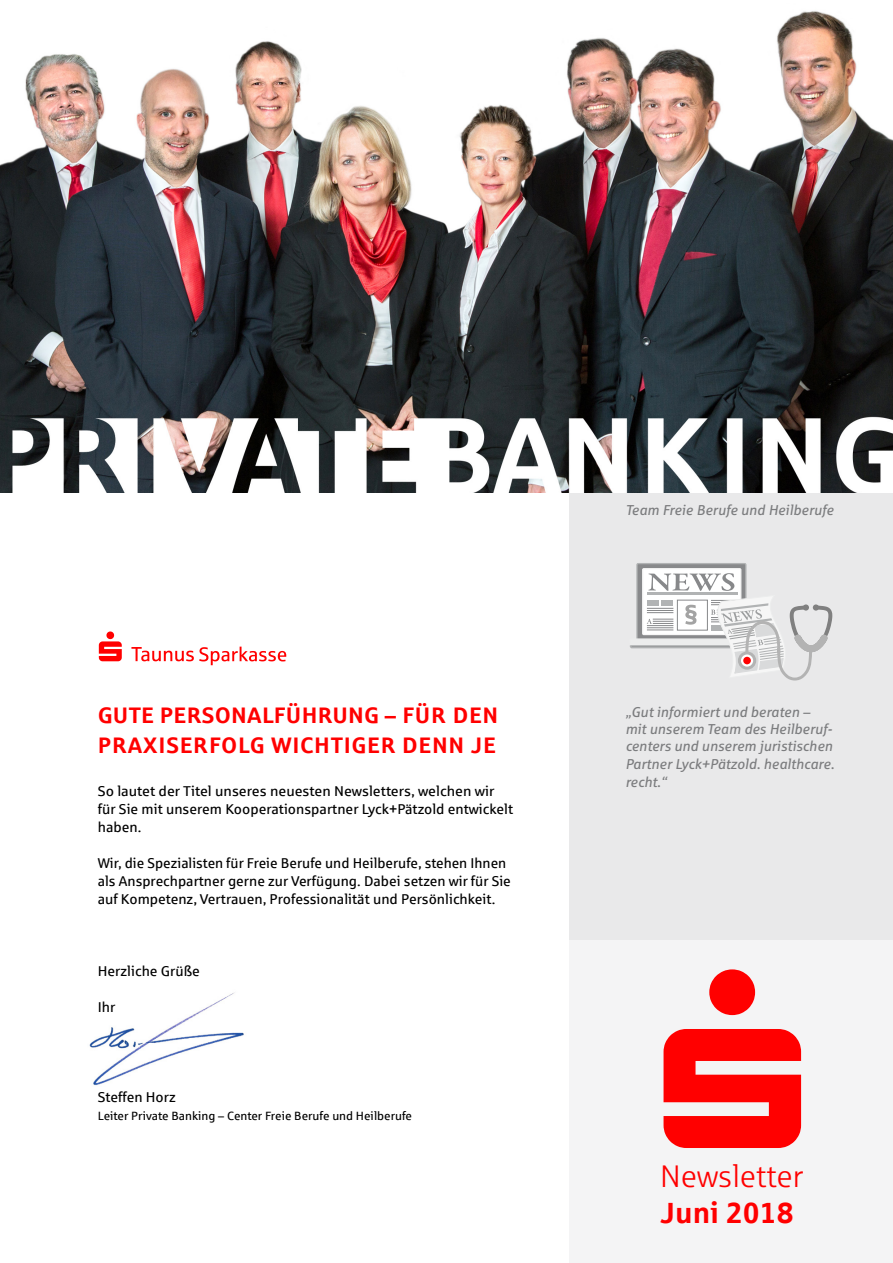
<style>
.page{position:relative;width:893px;height:1263px;background:#fff}
.page>*{position:absolute;margin:0;border:0;box-sizing:border-box;transform-origin:0 0}
.t1{font:31.05px "Sparkasse Lt";color:#f00}
.t2{font:700 29.25px "Sparkasse Rg";color:#f00}
.t3{font:700 22.5px/30px "Sparkasse Rg";letter-spacing:.03em;color:#f00}
.t4{font:14.25px/18px "Sparkasse Rg";color:#000}
.t5{font:italic 14.25px/17.5px "Sparkasse Rg";color:#7b7c7e}
.t6{font:12px "Sparkasse Rg";color:#000}
</style>
<div class="page">
<img style="left:89px;top:992px;width:155px;height:94px">
<div style="left:570px;top:485px;width:323px;height:778px;background:#e9e9ea"></div>
<img style="left:0;top:11px;width:893px;height:482px">
<div style="left:637px;top:564px;width:109px;height:75px;background:#88898b"></div>
<div style="left:636px;top:563px;width:110px;height:77px;border:1px solid #b1b3b4"></div>
<div style="left:643px;top:569px;width:98px;height:65px;background:#fff"></div>
<div style="left:642px;top:568px;width:99px;height:67px;border:1px solid #f6f6f6"></div>
<svg style="left:630px;top:573px;width:202px;height:107px"></svg>
<div style="left:570px;top:941px;width:323px;height:322px;background:#f4f4f5"></div>
<svg style="left:663px;top:969px;width:139px;height:179px"></svg>
<svg style="left:99px;top:631px;width:23px;height:30px"></svg>
<svg style="left:131px;top:647px;width:155px;height:18px"></svg>
<p class="t3" style="left:98px;top:699px;width:402px">GUTE PERSONALFÜHRUNG – FÜR DEN<br>PRAXISERFOLG WICHTIGER DENN JE</p>
<p class="t4" style="left:98px;top:781px;width:417px">So lautet der Titel unseres neuesten Newsletters, welchen wir für Sie mit unserem Kooperationspartner Lyck+Pätzold entwickelt haben.</p>
<p class="t4" style="left:98px;top:853px;width:415px">Wir, die Spezialisten für Freie Berufe und Heilberufe, stehen Ihnen als Ansprechpartner gerne zur Verfügung. Dabei setzen wir für Sie auf Kompetenz, Vertrauen, Professionalität und Persönlichkeit.</p>
<p class="t4" style="left:98px;top:961px;width:104px">Herzliche Grüße</p>
<p class="t4" style="left:98px;top:997px;width:19px">Ihr</p>
<p class="t4" style="left:98px;top:1087px;width:80px">Steffen Horz</p>
<p class="t6" style="left:98px;top:1108px;width:316px">Leiter Private Banking – Center Freie Berufe und Heilberufe</p>
<p class="t5" style="left:625px;top:501px;width:210px">Team Freie Berufe und Heilberufe</p>
<p class="t5" style="left:625px;top:702px;width:210px">„Gut informiert und beraten – mit unserem Team des Heilberuf&shy;centers und unserem juristischen<br>Partner Lyck+Pätzold. healthcare. recht.“</p>
<p class="t1" style="left:674px;top:1156px;width:145px">Newsle ter</p>
<p class="t2" style="left:674px;top:1193px;width:142px">April 2018</p>
<p class="t1" style="left:660px;top:1157px;width:145px">Newsletter</p>
<p class="t2" style="left:660px;top:1194px;width:135px">Juni 2018</p>
</div>
